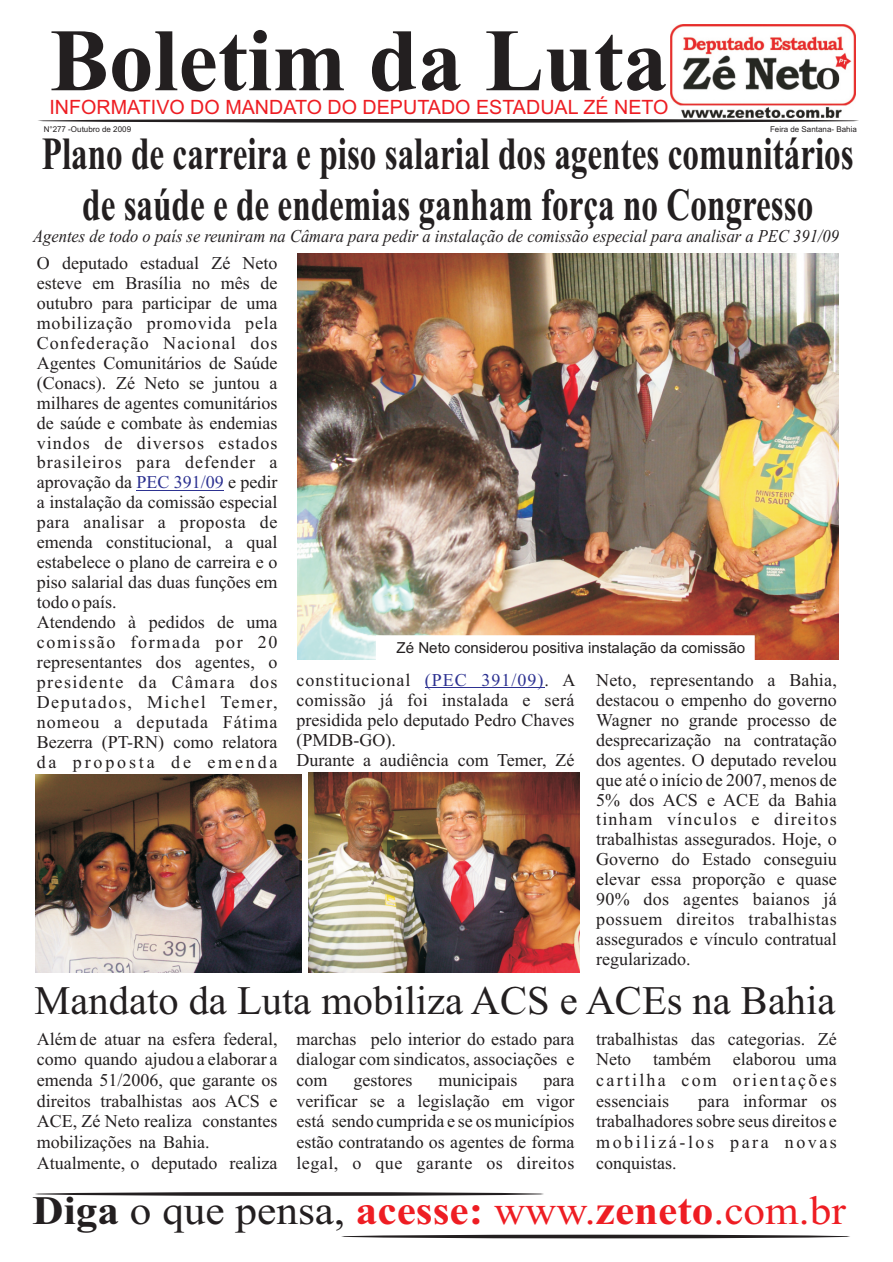
<style>
.page{position:relative;width:893px;height:1262px;background:#fff}
.page>*{position:absolute;margin:0;border:0;box-sizing:border-box;transform-origin:0 0}
.t1{font:700 88.95px "Times New Roman";color:#231f20}
.t2{font:700 46.05px/51px "Times New Roman";color:#231f20;text-align:center;scale:.72 1}
.t3{font:700 40.5px "Times New Roman";color:#ee1d23;scale:1.07 1}
.t4{font:40.5px "Times New Roman";color:#231f20}
.t5{font:19.65px "Arial";color:#ee1d23}
.t6{font:18px/20px "Times New Roman";color:#231f20}
.t7{font:italic 18px "Times New Roman";color:#231f20;scale:.92 1}
.t8{font:18px "Times New Roman";letter-spacing:.03em;color:#231f20}
.t9{font:18px "Times New Roman";letter-spacing:.07em;color:#231f20}
.t10{font:15.15px "Arial";color:#231f20}
.t11{font:7.95px "Arial";color:#231f20}
.s1{color:#2d3291}
.s2{color:#231f20}
.s3{font-weight:400;color:#231f20}
.s4{font-weight:400}
</style>
<div class="page">
<svg style="left:37px;top:119px;width:822px;height:4px;background:#433f40"></svg>
<hr style="left:35px;top:1192px;width:509px;height:3px;background:#231f20;border-radius:50%">
<svg style="left:341px;top:1234px;width:509px;height:4px;background:#535050"></svg>
<img style="left:671px;top:25px;width:184px;height:92px">
<hr style="left:136px;top:490px;width:88px;height:1px;background:#2d3291">
<hr style="left:425px;top:687px;width:119px;height:1px;background:#2d3291">
<img style="left:36px;top:774px;width:265px;height:198px">
<img style="left:298px;top:254px;width:540px;height:405px">
<img style="left:309px;top:773px;width:270px;height:199px">
<svg style="left:376px;top:635px;width:378px;height:24px"></svg>
<h1 class="t1" style="left:50px;top:30px;width:619px">Boletim da Luta</h1>
<p class="t5" style="left:49px;top:99px;width:620px">INFORMATIVO DO MANDATO DO DEPUTADO ESTADUAL ZÉ NETO</p>
<h2 class="t2" style="left:42px;top:133px;width:1129px">Plano de carreira e piso salarial dos agentes comunitários de saúde e de endemias ganham força no Congresso</h2>
<p class="t6" style="left:37px;top:255px;width:375px">O deputado estadual Zé Neto<br>esteve em Brasília no mês de<br>outubro para participar de uma<br>mobilização promovida pela<br>Confederação Nacional dos<br>Agentes Comunitários de Saúde<br>(Conacs). Zé Neto se juntou a<br>milhares de agentes comunitários<br>de saúde e combate às endemias<br>vindos de diversos estados<br>brasileiros para defender a<br>aprovação da <span class="s1">PEC 391/09</span> e pedir<br>a instalação da comissão especial<br>para analisar a proposta de<br>emenda constitucional, a qual<br>estabelece o plano de carreira e o<br>piso salarial das duas funções em<br>todo o país.<br>Atendendo à pedidos de uma<br>comissão formada por 20<br>representantes dos agentes, o<br>presidente da Câmara dos constitucional</p>
<p class="t11" style="left:44px;top:126px;width:89px">N°277 -Outubro de 2009</p>
<p class="t11" style="left:770px;top:126px;width:88px">Feira de Santana- Bahia</p>
<p class="t7" style="left:33px;top:230px;width:877px">Agentes de todo o país se reuniram na Câmara para pedir a instalação de comissão especial para analisar a PEC 391/09</p>
<p class="t10" style="left:396px;top:642px;width:350px">Zé Neto considerou positiva instalação da comissão</p>
<p class="t6" style="left:37px;top:671px;width:801px;text-align:justify;text-indent:388px"><span class="s1">(PEC 391/09)</span>. A Neto, representando a Bahia, Deputados, Michel Temer, comissão já foi instalada e será destacou o empenho do governo nomeou a deputada Fátima presidida pelo deputado Pedro Chaves Wagner no grande processo de</p>
<p class="t6" style="left:37px;top:733px;width:360px">Bezerra (PT-RN) como relatora (PMDB-GO).</p>
<p class="t6" style="left:596px;top:731px;width:242px">desprecarização na contratação</p>
<p class="t6" style="left:37px;top:751px;width:801px">d a p r o p o s t a d e e m e n d a Durante a audiência com Temer, Zé dos agentes. O deputado revelou</p>
<p class="t6" style="left:596px;top:771px;width:242px">que até o início de 2007, menos de</p>
<p class="t6" style="left:596px;top:791px;width:242px">5% dos ACS e ACE da Bahia</p>
<p class="t9" style="left:596px;top:813px;width:242px">tinham vínculos e direitos</p>
<p class="t6" style="left:596px;top:831px;width:242px">trabalhistas assegurados. Hoje, o</p>
<p class="t6" style="left:596px;top:851px;width:242px">Governo do Estado conseguiu</p>
<p class="t6" style="left:596px;top:871px;width:242px">elevar essa proporção e quase</p>
<p class="t6" style="left:596px;top:891px;width:242px">90% dos agentes baianos já</p>
<p class="t8" style="left:596px;top:912px;width:242px">possuem direitos trabalhistas</p>
<p class="t6" style="left:596px;top:930px;width:242px">assegurados e vínculo contratual</p>
<p class="t6" style="left:596px;top:950px;width:96px">regularizado.</p>
<h3 class="t4" style="left:35px;top:985px;width:802px">Mandato da Luta mobiliza ACS e ACEs na Bahia</h3>
<p class="t6" style="left:37px;top:1029px;width:801px;line-height:20.7px;text-align:justify">Além de atuar na esfera federal, marchas pelo interior do estado para trabalhistas das categorias. Zé como quando ajudou a elaborar a dialogar com sindicatos, associações e Neto também elaborou uma emenda 51/2006, que garante os com</p>
<p class="t6" style="left:37px;top:1071px;width:801px;line-height:20.7px;text-indent:506px">para cartilha com orientações direitos trabalhistas aos ACS e verificar se a legislação em vigor essenciais</p>
<p class="t6" style="left:353px;top:1071px;width:60px">gestores</p>
<p class="t6" style="left:438px;top:1071px;width:81px">municipais</p>
<p class="t6" style="left:37px;top:1092px;width:801px;line-height:20.7px;text-align:justify;text-indent:661px">para informar os ACE, Zé Neto realiza constantes está sendo cumprida e se os municípios trabalhadores sobre seus direitos e mobilizações na Bahia.</p>
<p class="t6" style="left:37px;top:1133px;width:801px;line-height:20.7px;text-indent:259px">estão contratando os agentes de forma mo b i l i z á -l o s p a r a n o v a s<br>Atualmente, o deputado realiza legal, o que garante os direitos conquistas.</p>
<h3 class="t3" style="left:32px;top:1196px;width:761px"><span class="s2">Diga</span> <span class="s3">o que pensa,</span> acesse: <span class="s4">www.</span>zeneto<span class="s4">.com.br</span></h3>
</div>
